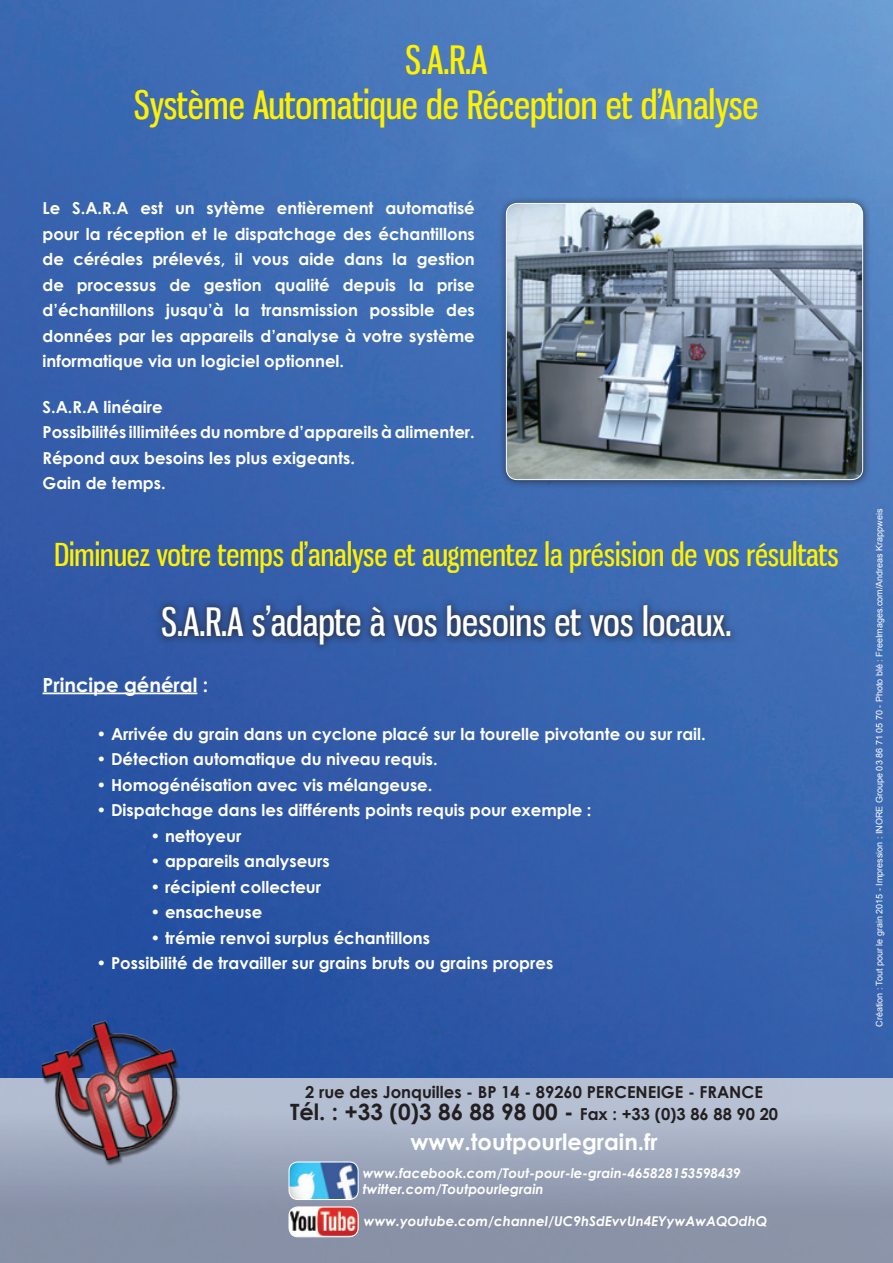
<style>
.page{position:relative;width:893px;height:1263px;background:#fff}
.page>*{position:absolute;margin:0;border:0;box-sizing:border-box;transform-origin:0 0}
.t1{font:39px "Gnuolane Rg";color:#fff101}
.t2{font:39px "Gnuolane Rg";color:#fff}
.t3{font:31.5px "Gnuolane Rg";color:#fff101}
.t4{font:700 22.5px "Century Gothic";color:#231f20}
.t5{font:700 22.5px "Century Gothic";color:#fff}
.t6{font:700 19.5px "Century Gothic";color:#fff}
.t7{font:700 16.5px/25.5px "Century Gothic";color:#fff;text-align:justify}
.t8{font:700 16.5px "Century Gothic";color:#231f20}
.t9{font:italic 700 13.5px "Century Gothic";color:#fff}
.t10{font:9px "Arial";color:#fff}
.s1{font-size:16.5px}
</style>
<div class="page">
<img style="left:0;top:0;width:893px;height:1079px">
<hr style="left:43px;top:692px;width:154px;height:2px;background:#fff">
<svg style="left:155px;top:597px;width:583px;height:55px;background:#335593"></svg>
<div style="left:498px;top:195px;width:373px;height:293px;background:#231f20;opacity:.75"></div>
<img style="left:506px;top:203px;width:357px;height:276px">
<div style="left:506px;top:203px;width:357px;height:277px;border:1px solid #fff;border-radius:11px"></div>
<div style="left:0;top:1079px;width:893px;height:184px;background:linear-gradient(to bottom,#bac4d7,#7f879d)"></div>
<img style="left:43px;top:1002px;width:159px;height:174px">
<img style="left:289px;top:1162px;width:69px;height:37px">
<div style="left:288px;top:1161px;width:71px;height:39px;border:1px solid #fff;border-radius:9px"></div>
<img style="left:289px;top:1207px;width:69px;height:29px">
<div style="left:288px;top:1206px;width:71px;height:31px;border:1px solid #fff;border-radius:9px"></div>
<p class="t1" style="left:405px;top:36px;width:84px">S.A.R.A</p>
<p class="t1" style="left:134px;top:81px;width:626px">Système Automatique de Réception et d’Analyse</p>
<p class="t7" style="left:43px;top:195px;width:434px">Le S.A.R.A est un sytème entièrement automatisé pour la réception et le dispatchage des échantillons de céréales prélevés, il vous aide dans la gestion de processus de gestion qualité depuis la prise d’échantillons jusqu’à la transmission possible des données par les appareils d’analyse à votre système informatique via un logiciel optionnel.</p>
<p class="t7" style="left:43px;top:393px;width:122px">S.A.R.A linéaire</p>
<p class="t7" style="left:43px;top:419px;width:434px">Possibilités illimitées du nombre d’appareils à alimenter.</p>
<p class="t7" style="left:43px;top:444px;width:314px">Répond aux besoins les plus exigeants.</p>
<p class="t7" style="left:43px;top:470px;width:125px">Gain de temps.</p>
<p class="t3" style="left:54px;top:535px;width:786px">Diminuez votre temps d’analyse et augmentez la présision de vos résultats</p>
<p class="t2" style="left:162px;top:598px;width:571px">S.A.R.A s’adapte à vos besoins et vos locaux.</p>
<p class="t6" style="left:43px;top:670px;width:167px">Principe général :</p>
<p class="t7" style="left:97px;top:720px;width:611px">• Arrivée du grain dans un cyclone placé sur la tourelle pivotante ou sur rail.</p>
<p class="t7" style="left:97px;top:746px;width:343px">• Détection automatique du niveau requis.</p>
<p class="t7" style="left:97px;top:771px;width:337px">• Homogénéisation avec vis mélangeuse.</p>
<p class="t7" style="left:97px;top:797px;width:496px">• Dispatchage dans les différents points requis pour exemple :</p>
<p class="t7" style="left:151px;top:822px;width:92px">• nettoyeur</p>
<p class="t7" style="left:151px;top:848px;width:181px">• appareils analyseurs</p>
<p class="t7" style="left:151px;top:873px;width:172px">• récipient collecteur</p>
<p class="t7" style="left:151px;top:899px;width:113px">• ensacheuse</p>
<p class="t7" style="left:151px;top:924px;width:281px">• trémie renvoi surplus échantillons</p>
<p class="t7" style="left:97px;top:950px;width:458px">• Possibilité de travailler sur grains bruts ou grains propres</p>
<p class="t8" style="left:305px;top:1079px;width:459px">2 rue des Jonquilles - BP 14 - 89260 PERCENEIGE - FRANCE</p>
<p class="t4" style="left:290px;top:1095px;width:490px">Tél. : +33 (0)3 86 88 98 00 - <span class="s1">Fax : +33 (0)3 86 88 90 20</span></p>
<p class="t5" style="left:411px;top:1125px;width:249px">www.toutpourlegrain.fr</p>
<p class="t9" style="left:363px;top:1162px;width:379px">www.facebook.com/Tout-pour-le-grain-465828153598439</p>
<p class="t9" style="left:363px;top:1179px;width:182px">twitter.com/Toutpourlegrain</p>
<p class="t9" style="left:364px;top:1211px;width:405px">www.youtube.com/channel/UC9hSdEvvUn4EYywAwAQOdhQ</p>
<p class="t10" style="left:873px;top:1027px;width:520px;rotate:-90deg">Création : Tout pour le grain 2015 - Impression : INORE Groupe 03 86 71 05 70 - Photo blé : FreeImages.com/Andreas Krappweis</p>
</div>
